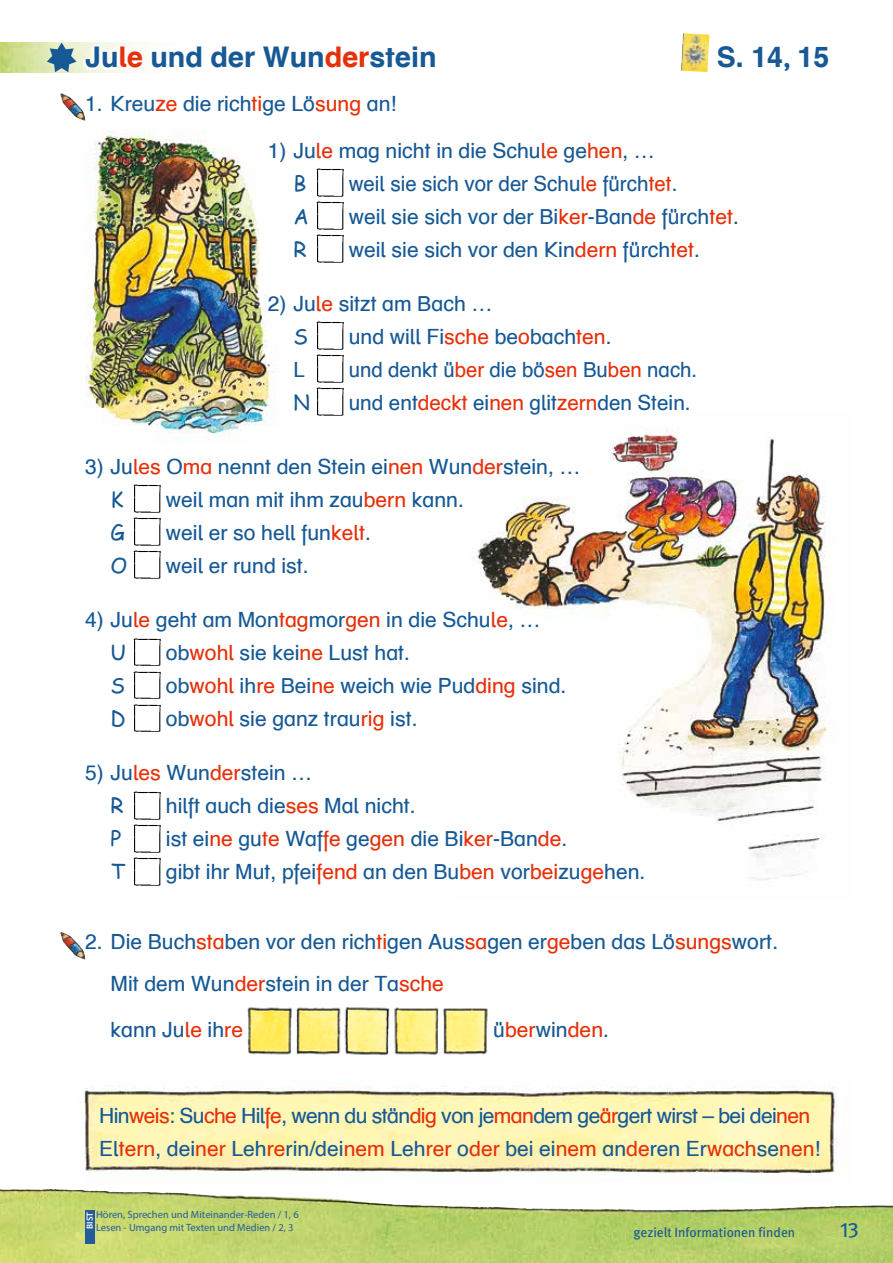
<style>
.page{position:relative;width:893px;height:1263px;background:#fff}
.page>*{position:absolute;margin:0;border:0;box-sizing:border-box;transform-origin:0 0}
.t1{font:28.5px "Schulbuch Nord OE Bold";color:#165995}
.t2{font:21px/41.5px "Schulbuch Nord OE Roman";color:#165995}
.t3{font:21px "Schulbuch Nord OE Roman";color:#165995;scale:.96 1}
.t4{font:21px "Comic Sans MSOE";color:#165995}
.t5{font:21px "Schulbuch Nord OE Roman";color:#e63009}
.t6{font:21px "Meta Book Expert";color:#165995}
.t7{font:13.5px "Meta";color:#165995}
.t8{font:10.5px/12.6px "Myriad Pro";color:#255d9c}
.t9{font:600 9px "Myriad Pro";color:#fff}
.s1{color:#e63009}
.s2{font-family:"Meta";font-weight:500}
.s3{color:#165995}
</style>
<div class="page">
<img style="left:1px;top:1189px;width:892px;height:74px">
<img style="left:0;top:1189px;width:1px;height:74px">
<div style="left:85px;top:1210px;width:9px;height:33px;background:#255d9c"></div>
<img style="left:84px;top:1086px;width:754px;height:89px">
<img style="left:473px;top:427px;width:361px;height:453px">
<img style="left:0;top:43px;width:82px;height:29px">
<img style="left:85px;top:130px;width:191px;height:310px">
<img style="left:247px;top:1006px;width:241px;height:49px">
<img style="left:681px;top:33px;width:28px;height:39px">
<img style="left:60px;top:93px;width:25px;height:28px">
<img style="left:60px;top:932px;width:25px;height:27px">
<img style="left:316px;top:168px;width:28px;height:29px">
<img style="left:316px;top:201px;width:28px;height:29px">
<img style="left:316px;top:234px;width:28px;height:29px">
<img style="left:316px;top:321px;width:28px;height:29px">
<img style="left:316px;top:354px;width:28px;height:29px">
<img style="left:316px;top:387px;width:28px;height:29px">
<img style="left:133px;top:484px;width:28px;height:29px">
<img style="left:133px;top:517px;width:28px;height:29px">
<img style="left:133px;top:550px;width:28px;height:29px">
<img style="left:133px;top:638px;width:28px;height:28px">
<img style="left:133px;top:671px;width:28px;height:28px">
<img style="left:133px;top:704px;width:28px;height:28px">
<img style="left:133px;top:791px;width:28px;height:29px">
<img style="left:133px;top:824px;width:28px;height:29px">
<img style="left:133px;top:857px;width:28px;height:29px">
<svg style="left:47px;top:43px;width:30px;height:29px"></svg>
<h1 class="t1" style="left:85px;top:39px;width:353px">Ju<span class="s1">le</span> und der Wun<span class="s1">der</span>stein</h1>
<h1 class="t1" style="left:717px;top:39px;width:114px">S. 14<span class="s2">,</span> 15</h1>
<p class="t2" style="left:85px;top:82px;width:313px">1. Kreu<span class="s1">ze</span> die rich<span class="s1">ti</span>ge Lö<span class="s1">sung</span> an!</p>
<p class="t2" style="left:268px;top:129px;width:388px">1) Ju<span class="s1">le</span> mag nicht in die Schu<span class="s1">le</span> ge<span class="s1">hen</span>, …</p>
<p class="t4" style="left:293px;top:167px;width:14px">B</p>
<p class="t2" style="left:349px;top:162px;width:330px">weil sie sich vor der Schu<span class="s1">le</span> fürch<span class="s1">tet</span>.</p>
<p class="t4" style="left:293px;top:200px;width:17px">A</p>
<p class="t2" style="left:349px;top:195px;width:392px">weil sie sich vor der Bi<span class="s1">ker</span>-Ban<span class="s1">de</span> fürch<span class="s1">tet</span>.</p>
<p class="t4" style="left:293px;top:233px;width:15px">R</p>
<p class="t2" style="left:349px;top:228px;width:353px">weil sie sich vor den Kin<span class="s1">dern</span> fürch<span class="s1">tet</span>.</p>
<p class="t2" style="left:268px;top:282px;width:226px">2) Ju<span class="s1">le</span> sitzt am Bach …</p>
<p class="t4" style="left:293px;top:321px;width:16px">S</p>
<p class="t2" style="left:349px;top:315px;width:264px">und will Fi<span class="s1">sche</span> be<span class="s1">o</span>bach<span class="s1">ten</span>.</p>
<p class="t3" style="left:293px;top:356px;width:13px">L</p>
<p class="t3" style="left:349px;top:356px;width:365px">und denkt ü<span class="s1">ber</span> die bö<span class="s1">sen</span> Bu<span class="s1">ben</span> nach.</p>
<p class="t4" style="left:293px;top:387px;width:18px">N</p>
<p class="t2" style="left:349px;top:381px;width:343px">und ent<span class="s1">deckt</span> ei<span class="s1">nen</span> glit<span class="s1">zern</span>den Stein.</p>
<p class="t2" style="left:85px;top:445px;width:497px">3) Ju<span class="s1">les</span> O<span class="s1">ma</span> nennt den Stein ei<span class="s1">nen</span> Wun<span class="s1">der</span>stein, …</p>
<p class="t4" style="left:111px;top:483px;width:14px">K</p>
<p class="t2" style="left:166px;top:478px;width:300px">weil man mit ihm zau<span class="s1">bern</span> kann.</p>
<p class="t4" style="left:111px;top:516px;width:16px">G</p>
<p class="t2" style="left:166px;top:511px;width:207px">weil er so hell fun<span class="s1">kelt</span>.</p>
<p class="t4" style="left:111px;top:549px;width:18px">O</p>
<p class="t2" style="left:166px;top:544px;width:144px">weil er rund ist.</p>
<p class="t2" style="left:85px;top:598px;width:457px">4) Ju<span class="s1">le</span> geht am Mon<span class="s1">tag</span>mor<span class="s1">gen</span> in die Schu<span class="s1">le</span>, …</p>
<p class="t4" style="left:111px;top:637px;width:17px">U</p>
<p class="t2" style="left:166px;top:631px;width:246px">ob<span class="s1">wohl</span> sie kei<span class="s1">ne</span> Lust hat.</p>
<p class="t4" style="left:111px;top:670px;width:16px">S</p>
<p class="t2" style="left:166px;top:664px;width:402px">ob<span class="s1">wohl</span> ih<span class="s1">re</span> Bei<span class="s1">ne</span> weich wie Pud<span class="s1">ding</span> sind.</p>
<p class="t4" style="left:111px;top:703px;width:17px">D</p>
<p class="t2" style="left:166px;top:697px;width:253px">ob<span class="s1">wohl</span> sie ganz trau<span class="s1">rig</span> ist.</p>
<p class="t2" style="left:85px;top:752px;width:229px">5) Ju<span class="s1">les</span> Wun<span class="s1">der</span>stein …</p>
<p class="t4" style="left:111px;top:790px;width:15px">R</p>
<p class="t2" style="left:166px;top:785px;width:251px">hilft auch die<span class="s1">ses</span> Mal nicht.</p>
<p class="t4" style="left:111px;top:823px;width:12px">P</p>
<p class="t2" style="left:166px;top:818px;width:403px">ist ei<span class="s1">ne</span> gu<span class="s1">te</span> Waf<span class="s1">fe</span> ge<span class="s1">gen</span> die Bi<span class="s1">ker</span>-Ban<span class="s1">de</span>.</p>
<p class="t4" style="left:111px;top:856px;width:16px">T</p>
<p class="t2" style="left:166px;top:851px;width:481px">gibt ihr Mut, pfei<span class="s1">fend</span> an den Bu<span class="s1">ben</span> vor<span class="s1">bei</span>zu<span class="s1">ge</span>hen.</p>
<p class="t2" style="left:111px;top:921px;width:669px;text-indent:-26px">2. Die Buch<span class="s1">sta</span>ben vor den rich<span class="s1">ti</span>gen Aus<span class="s1">sa</span>gen er<span class="s1">ge</span>ben das Lö<span class="s1">sungs</span>wort.<br>Mit dem Wun<span class="s1">der</span>stein in der Ta<span class="s1">sche</span></p>
<p class="t2" style="left:111px;top:1008px;width:134px">kann Ju<span class="s1">le</span> ih<span class="s1">re</span></p>
<p class="t5" style="left:493px;top:1016px;width:117px"><span class="s3">ü</span>ber<span class="s3">win</span>den<span class="s3">.</span></p>
<p class="t2" style="left:99px;top:1099px;width:723px;line-height:33px">Hin<span class="s1">weis</span>: Su<span class="s1">che</span> Hil<span class="s1">fe</span>, wenn du stän<span class="s1">dig</span> von je<span class="s1">man</span>dem ge<span class="s1">är</span>gert wirst – bei dei<span class="s1">nen<br></span>El<span class="s1">tern</span>, dei<span class="s1">ner</span> Leh<span class="s1">re</span>rin/dei<span class="s1">nem</span> Leh<span class="s1">rer</span> o<span class="s1">der</span> bei ei<span class="s1">nem</span> an<span class="s1">de</span>ren Er<span class="s1">wach</span>se<span class="s1">nen</span>!</p>
<p class="t9" style="left:84px;top:1229px;width:18px;rotate:-90deg">BIST</p>
<p class="t8" style="left:96px;top:1208px;width:204px">Hören, Sprechen und Miteinander-Reden / 1, 6<br>Lesen - Umgang mit Texten und Medien / 2, 3</p>
<p class="t7" style="left:633px;top:1224px;width:163px">gezielt Informationen finden</p>
<p class="t6" style="left:840px;top:1217px;width:20px">13</p>
</div>
